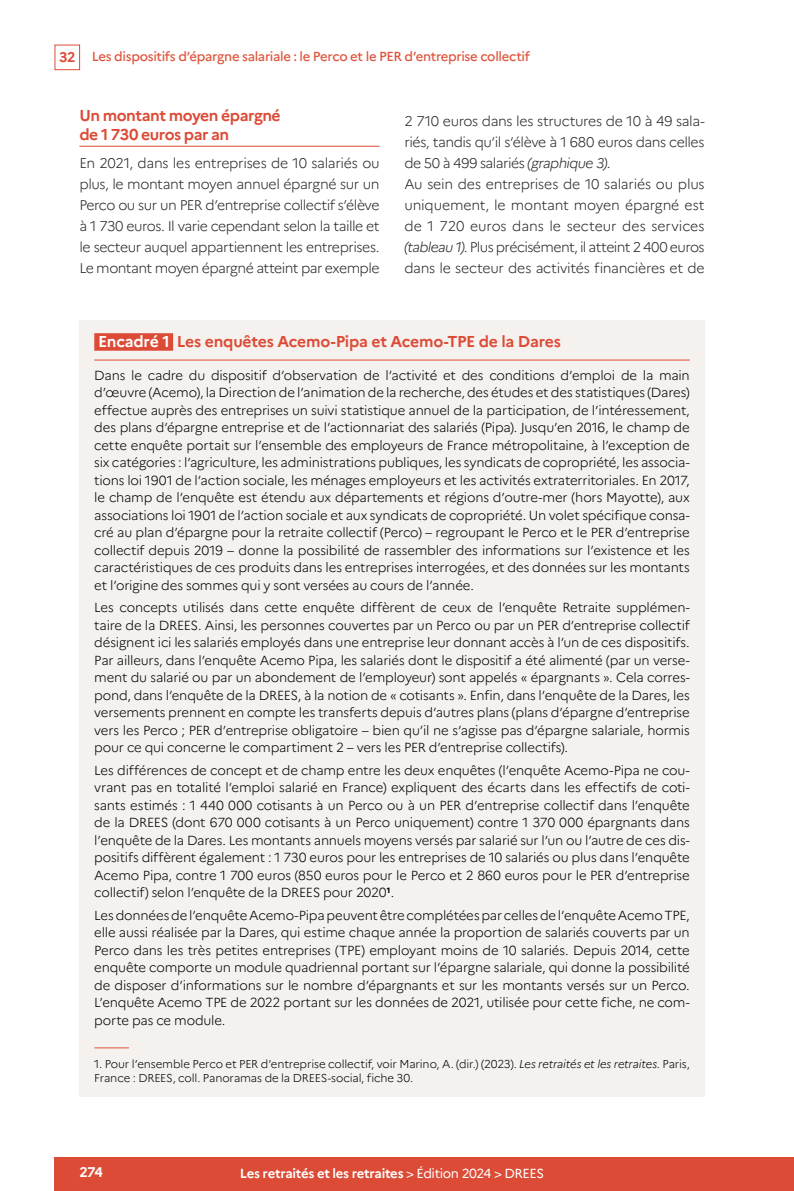
<style>
.page{position:relative;width:794px;height:1191px;background:#fff}
.page>*{position:absolute;margin:0;border:0;box-sizing:border-box;transform-origin:0 0}
.ENC_titre{font:700 15.75px "Marianne";letter-spacing:-.015em;color:#dc4b36}
.Titre_2__Inter{font:700 15.75px/19.2px "Marianne";letter-spacing:-.03em;color:#dc4b36}
.Texte{font:300 14px/21px "Marianne";letter-spacing:-.035em;color:#272726;text-align:justify}
.t1{font:700 14px "Marianne";color:#fff}
.ENC_texte{font:300 13.12px/17.5px "Marianne";letter-spacing:-.015em;color:#000;text-align:justify}
.t2{font:500 13.12px "Marianne";letter-spacing:-.025em;color:#de563e}
.t3{font:700 13.12px "Marianne";letter-spacing:-.025em;color:#fff}
.t4{font:300 11.38px/13.7px "Marianne";letter-spacing:-.01em;color:#000}
.s1{font-weight:700;font-size:14px;color:#dc4b36}
.s2{font-style:italic}
.s3{color:#fff}
.s4{font-weight:400}
</style>
<div class="page">
<div style="left:55px;top:45px;width:25px;height:25px;border:1px solid #dc4b36"></div>
<div style="left:55px;top:1157px;width:739px;height:34px;background:#dc4b36"></div>
<hr style="left:79px;top:146px;width:300px;height:1px;background:#dc4b36">
<div style="left:79px;top:320px;width:625px;height:776px;background:#f5f1ef"></div>
<hr style="left:94px;top:359px;width:596px;height:1px;background:#dc4b36">
<div style="left:94px;top:333px;width:79px;height:18px;background:#dc4b36"></div>
<hr style="left:94px;top:1047px;width:35px;height:1px;background:#de563e">
<p class="t2" style="left:59px;top:49px;width:472px"><span class="s1">32</span> Les dispositifs d’épargne salariale : le Perco et le PER d’entreprise collectif</p>
<p class="Titre_2__Inter" style="left:79px;top:106px;width:203px">Un montant moyen épargné de 1 730 euros par an</p>
<p class="Texte" style="left:79px;top:153px;width:302px">En 2021, dans les entreprises de 10 salariés ou plus, le montant moyen annuel épargné sur un Perco ou sur un PER d’entreprise collectif s’élève à 1 730 euros. Il varie cependant selon la taille et le secteur auquel appartiennent les entreprises.<br>Le montant moyen épargné atteint par exemple</p>
<p class="Texte" style="left:404px;top:111px;width:302px">2 710 euros dans les structures de 10 à 49 sala&shy;riés, tandis qu’il s’élève à 1 680 euros dans celles de 50 à 499 salariés <span class="s2">(graphique 3)</span>.</p>
<p class="Texte" style="left:404px;top:174px;width:302px">Au sein des entreprises de 10 salariés ou plus uniquement, le montant moyen épargné est de 1 720 euros dans le secteur des services <span class="s2">(tableau 1)</span>. Plus précisément, il atteint 2 400 euros dans le secteur des activités financières et de</p>
<p class="ENC_titre" style="left:98px;top:332px;width:464px"><span class="s3">Encadré 1</span> Les enquêtes Acemo-Pipa et Acemo-TPE de la Dares</p>
<p class="ENC_texte" style="left:94px;top:366px;width:597px">Dans le cadre du dispositif d’observation de l’activité et des conditions d’emploi de la main d’œuvre (Acemo), la Direction de l’animation de la recherche, des études et des statistiques (Dares) effectue auprès des entreprises un suivi statistique annuel de la participation, de l’intéressement, des plans d’épargne entreprise et de l’actionnariat des salariés (Pipa). Jusqu’en 2016, le champ de cette enquête portait sur l’ensemble des employeurs de France métropolitaine, à l’exception de six catégories : l’agriculture, les administrations publiques, les syndicats de copropriété, les associa&shy;tions loi 1901 de l’action sociale, les ménages employeurs et les activités extraterritoriales. En 2017, le champ de l’enquête est étendu aux départements et régions d’outre-mer (hors Mayotte), aux associations loi 1901 de l’action sociale et aux syndicats de copropriété. Un volet spécifique consa&shy;cré au plan d’épargne pour la retraite collectif (Perco) – regroupant le Perco et le PER d’entreprise collectif depuis 2019 – donne la possibilité de rassembler des informations sur l’existence et les caractéristiques de ces produits dans les entreprises interrogées, et des données sur les montants et l’origine des sommes qui y sont versées au cours de l’année.</p>
<p class="ENC_texte" style="left:94px;top:598px;width:597px">Les concepts utilisés dans cette enquête diffèrent de ceux de l’enquête Retraite supplémen&shy;taire de la DREES. Ainsi, les personnes couvertes par un Perco ou par un PER d’entreprise collectif désignent ici les salariés employés dans une entreprise leur donnant accès à l’un de ces dispositifs.<br>Par ailleurs, dans l’enquête Acemo Pipa, les salariés dont le dispositif a été alimenté (par un verse&shy;ment du salarié ou par un abondement de l’employeur) sont appelés « épargnants ». Cela corres&shy;pond, dans l’enquête de la DREES, à la notion de « cotisants ». Enfin, dans l’enquête de la Dares, les versements prennent en compte les transferts depuis d’autres plans (plans d’épargne d’entreprise vers les Perco ; PER d’entreprise obligatoire – bien qu’il ne s’agisse pas d’épargne salariale, hormis pour ce qui concerne le compartiment 2 – vers les PER d’entreprise collectifs).</p>
<p class="ENC_texte" style="left:94px;top:761px;width:597px">Les différences de concept et de champ entre les deux enquêtes (l’enquête Acemo-Pipa ne cou&shy;vrant pas en totalité l’emploi salarié en France) expliquent des écarts dans les effectifs de coti&shy;sants estimés : 1 440 000 cotisants à un Perco ou à un PER d’entreprise collectif dans l’enquête de la DREES (dont 670 000 cotisants à un Perco uniquement) contre 1 370 000 épargnants dans l’enquête de la Dares. Les montants annuels moyens versés par salarié sur l’un ou l’autre de ces dis&shy;positifs diffèrent également : 1 730 euros pour les entreprises de 10 salariés ou plus dans l’enquête Acemo Pipa, contre 1 700 euros (850 euros pour le Perco et 2 860 euros pour le PER d’entreprise collectif) selon l’enquête de la DREES pour 2020<sup>1</sup>.</p>
<p class="ENC_texte" style="left:94px;top:906px;width:597px">Les données de l’enquête Acemo-Pipa peuvent être complétées par celles de l’enquête Acemo TPE, elle aussi réalisée par la Dares, qui estime chaque année la proportion de salariés couverts par un Perco dans les très petites entreprises (TPE) employant moins de 10 salariés. Depuis 2014, cette enquête comporte un module quadriennal portant sur l’épargne salariale, qui donne la possibilité de disposer d’informations sur le nombre d’épargnants et sur les montants versés sur un Perco.<br>L’enquête Acemo TPE de 2022 portant sur les données de 2021, utilisée pour cette fiche, ne com&shy;porte pas ce module.</p>
<p class="t4" style="left:94px;top:1057px;width:597px">1. Pour l’ensemble Perco et PER d’entreprise collectif, voir Marino, A. (dir.) (2023). <span class="s2">Les retraités et les retraites</span>. Paris,<br>France : DREES, coll. Panoramas de la DREES-social, fiche 30.</p>
<p class="t1" style="left:79px;top:1163px;width:25px">274</p>
<p class="t3" style="left:240px;top:1165px;width:306px">Les retraités et les retraites <span class="s4">&gt; Édition 2024 &gt; DREES</span></p>
</div>
